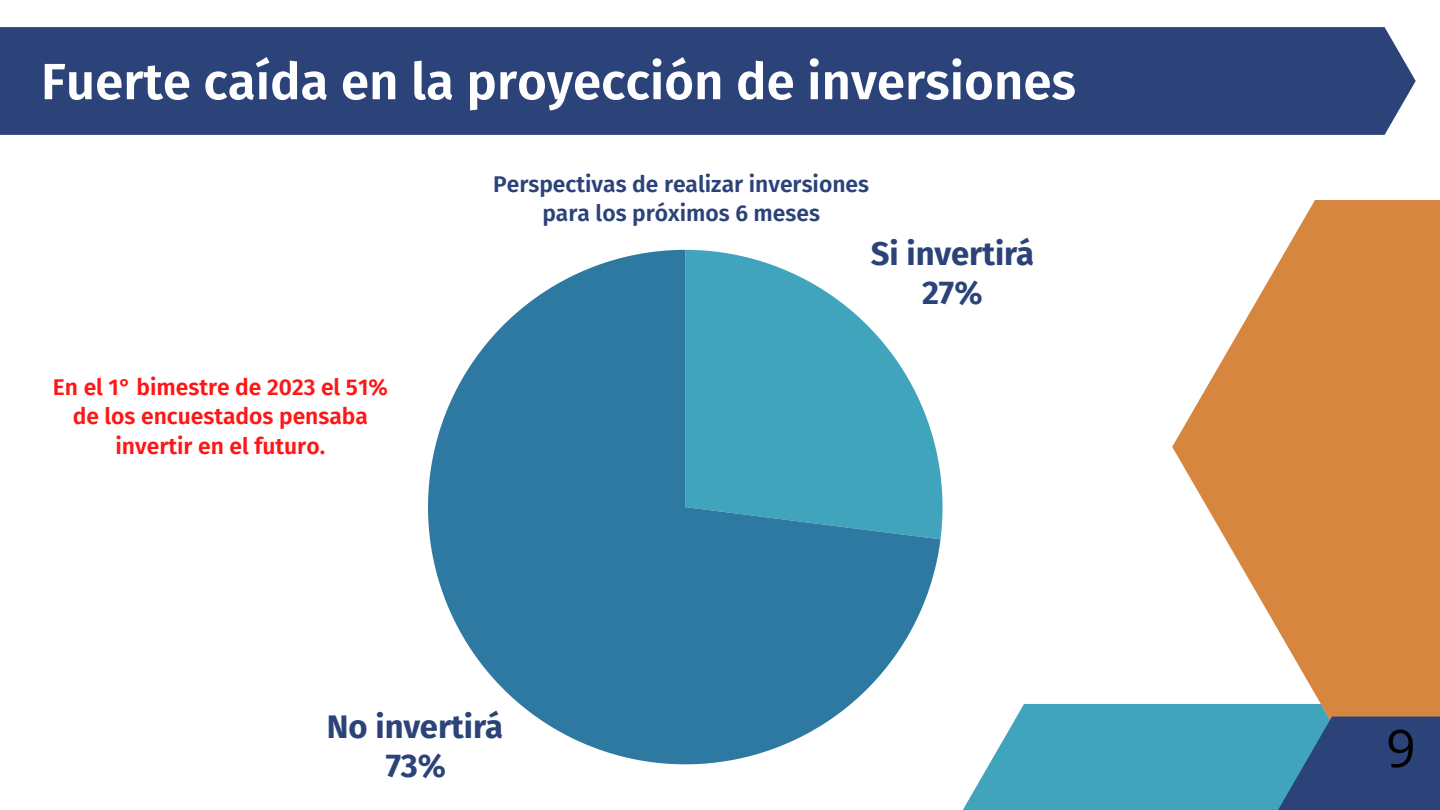
<style>
.page{position:relative;width:1440px;height:810px;background:#fff}
.page>*{position:absolute;margin:0;border:0;box-sizing:border-box;transform-origin:0 0}
.t1{font:52px "Open Sans";color:#000}
.t2{font:600 51px "Fira Sans";color:#fff}
.t3{font:700 32.8px/39.2px "Fira Sans";color:#2b4378;text-align:center}
.t4{font:600 22.8px/29.2px "Fira Sans";color:#ff1616;text-align:center}
.t5{font:600 22.8px "Fira Sans";color:#2b4378}
</style>
<div class="page">
<svg style="left:963px;top:704px;width:209px;height:106px;fill:#40a4bc"></svg>
<svg style="left:1172px;top:200px;width:268px;height:610px;fill:#d6863e"></svg>
<div style="left:0;top:27px;width:1416px;height:108px;background:#2b4378"></div>
<svg style="left:1278px;top:532px;width:162px;height:278px"></svg>
<svg style="left:428px;top:250px;width:512px;height:514px;fill:#2d79a1"></svg>
<h1 class="t2" style="left:41px;top:52px;width:1036px">Fuerte caída en la proyección de inversiones</h1>
<p class="t5" style="left:493px;top:171px;width:377px">Perspectivas de realizar inversiones</p>
<p class="t5" style="left:542px;top:200px;width:279px">para los próximos 6 meses</p>
<p class="t4" style="left:53px;top:373px;width:336px">En el 1° bimestre de 2023 el 51%</p>
<p class="t4" style="left:73px;top:402px;width:297px">de los encuestados pensaba invertir en el futuro.</p>
<h3 class="t3" style="left:327px;top:708px;width:178px">No invertirá<br>73%</h3>
<h3 class="t3" style="left:871px;top:235px;width:165px">Si invertirá<br>27%</h3>
<p class="t1" style="left:1386px;top:712px;width:31px">9</p>
</div>
